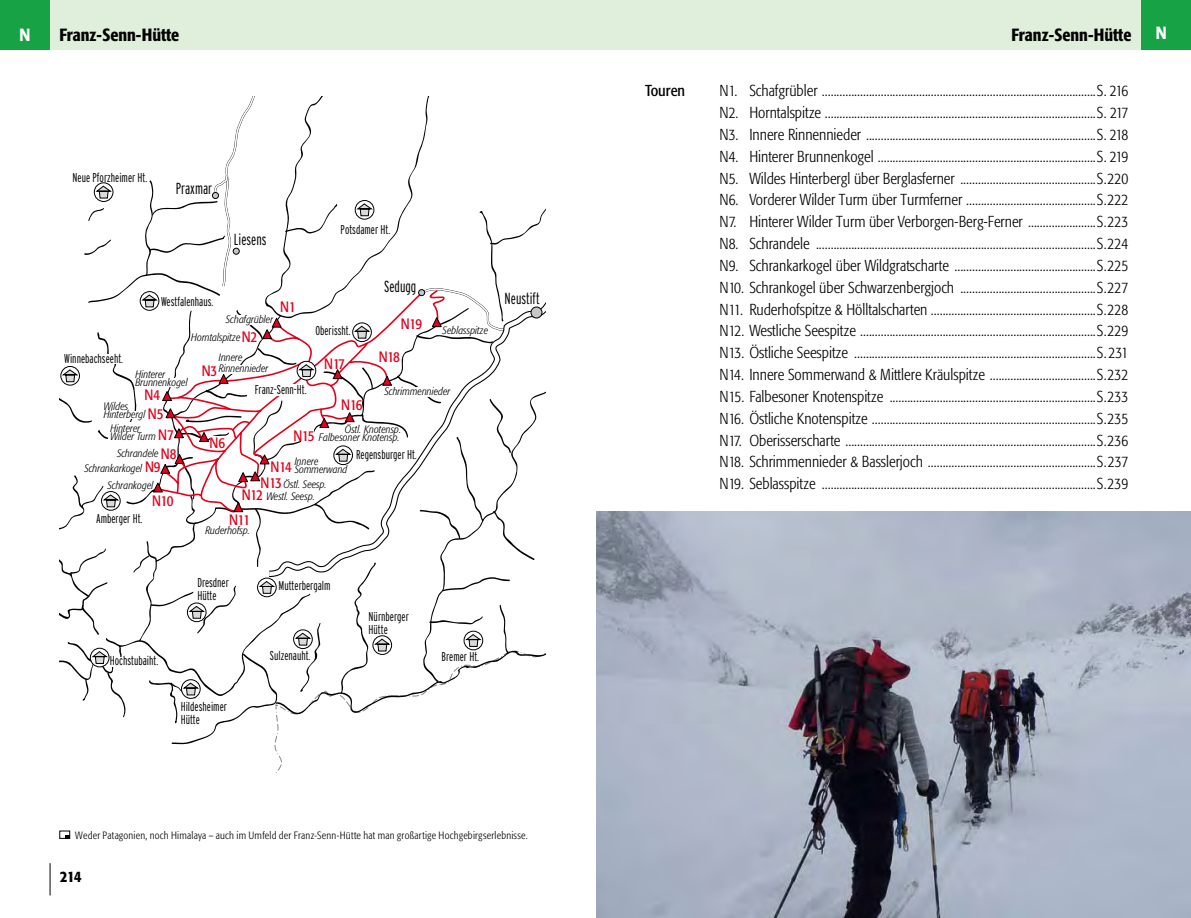
<style>
.page{position:relative;width:1191px;height:918px;background:#fff}
.page>*{position:absolute;margin:0;border:0;box-sizing:border-box;transform-origin:0 0}
.t1{font:500 17.5px "Formata Condensed BQ";color:#000}
.t2{font:500 17.5px "Formata Condensed BQ";color:#fff}
.t3{font:300 extra-condensed 15.92px "Interstate";color:#000}
.t4{font:300 15.75px/21.9px "Formata Condensed BQ";color:#000;text-align:justify}
.t5{font:15.75px "Formata Condensed BQ";color:#000}
.t6{font:500 15.75px "Formata Condensed BQ";color:#000}
.t7{font:14.88px/18.7px "Formata Condensed BQ";color:#e2001a}
.t8{font:300 extra-condensed 12.78px/12.8px "Interstate";color:#000}
.t9{font:italic 300 10.67px/8.6px "Formata Condensed BQ";color:#000}
.t10{font:300 10.5px "Formata Condensed BQ";letter-spacing:.02em;color:#000}
</style>
<div class="page">
<div style="left:0;top:0;width:595px;height:50px;background:#e0eedc"></div>
<div style="left:0;top:0;width:50px;height:50px;background:#17a345"></div>
<hr style="left:50px;top:863px;width:1px;height:32px;background:#000">
<div style="left:595px;top:0;width:596px;height:50px;background:#e0eedc"></div>
<div style="left:1141px;top:0;width:50px;height:50px;background:#17a345"></div>
<svg style="left:59px;top:830px;width:11px;height:9px"></svg>
<svg style="left:60px;top:96px;width:486px;height:648px"></svg>
<div style="left:231px;top:365px;width:13px;height:9px;background:#fff"></div>
<div style="left:129px;top:411px;width:12px;height:8px;background:#fff"></div>
<div style="left:412px;top:386px;width:20px;height:10px;background:#fff"></div>
<div style="left:166px;top:378px;width:11px;height:8px;background:#fff"></div>
<div style="left:236px;top:315px;width:20px;height:10px;background:#fff"></div>
<img style="left:596px;top:511px;width:595px;height:407px">
<p class="t2" style="left:19px;top:24px;width:12px">N</p>
<p class="t1" style="left:60px;top:24px;width:121px">Franz-Senn-Hütte</p>
<p class="t1" style="left:1011px;top:24px;width:121px">Franz-Senn-Hütte</p>
<p class="t2" style="left:1155px;top:23px;width:12px">N</p>
<p class="t8" style="left:73px;top:171px;width:76px">Neue Pforzheimer Ht.</p>
<p class="t3" style="left:176px;top:180px;width:38px">Praxmar</p>
<p class="t8" style="left:161px;top:295px;width:54px">Westfalenhaus.</p>
<p class="t3" style="left:234px;top:231px;width:34px">Liesens</p>
<p class="t7" style="left:280px;top:298px;width:17px">N1</p>
<p class="t8" style="left:341px;top:223px;width:51px">Potsdamer Ht.</p>
<p class="t3" style="left:384px;top:278px;width:34px">Sedugg</p>
<p class="t9" style="left:226px;top:315px;width:49px">Schafgrübler</p>
<p class="t9" style="left:191px;top:334px;width:51px">Horntalspitze</p>
<p class="t9" style="left:219px;top:353px;width:25px">Innere</p>
<p class="t9" style="left:219px;top:364px;width:51px">Rinnennieder</p>
<p class="t7" style="left:401px;top:314px;width:23px">N19</p>
<p class="t9" style="left:442px;top:326px;width:47px">Seblasspitze</p>
<p class="t8" style="left:315px;top:324px;width:37px">Oberissht.</p>
<p class="t7" style="left:242px;top:327px;width:17px">N2</p>
<p class="t7" style="left:379px;top:348px;width:23px">N18</p>
<p class="t8" style="left:64px;top:352px;width:60px">Winnebachseeht.</p>
<p class="t7" style="left:324px;top:355px;width:22px">N17</p>
<p class="t7" style="left:202px;top:362px;width:17px">N3</p>
<p class="t9" style="left:135px;top:370px;width:54px">Hinterer<br>Brunnenkogel</p>
<p class="t9" style="left:104px;top:402px;width:43px">Wildes<br>Hinterbergl</p>
<p class="t9" style="left:110px;top:424px;width:47px">Hinterer<br>Wilder Turm</p>
<p class="t9" style="left:84px;top:446px;width:76px;line-height:15px;text-indent:33px">Schrandele<br>Schrankarkogel</p>
<p class="t9" style="left:107px;top:481px;width:48px">Schrankogel</p>
<p class="t8" style="left:255px;top:383px;width:53px">Franz-Senn-Ht.</p>
<p class="t9" style="left:384px;top:387px;width:68px">Schrimmennieder</p>
<p class="t7" style="left:144px;top:385px;width:20px">N4<br>N5</p>
<p class="t7" style="left:158px;top:426px;width:17px">N7</p>
<p class="t7" style="left:341px;top:395px;width:23px">N16</p>
<p class="t9" style="left:345px;top:425px;width:58px">Östl. Knotensp.</p>
<p class="t7" style="left:293px;top:427px;width:23px">N15</p>
<p class="t9" style="left:319px;top:433px;width:82px">Falbesoner Knotensp.</p>
<p class="t7" style="left:210px;top:433px;width:17px">N6</p>
<p class="t7" style="left:161px;top:445px;width:17px">N8</p>
<p class="t8" style="left:356px;top:448px;width:62px">Regensburger Ht.</p>
<p class="t9" style="left:295px;top:457px;width:54px">Innere<br>Sommerwand</p>
<p class="t7" style="left:270px;top:458px;width:23px">N14</p>
<p class="t7" style="left:145px;top:458px;width:17px">N9</p>
<p class="t7" style="left:261px;top:474px;width:23px">N13</p>
<p class="t9" style="left:284px;top:480px;width:45px">Östl. Seesp.</p>
<p class="t7" style="left:242px;top:486px;width:23px">N12</p>
<p class="t9" style="left:266px;top:492px;width:50px">Westl. Seesp.</p>
<p class="t7" style="left:152px;top:491px;width:23px">N10</p>
<p class="t8" style="left:96px;top:512px;width:48px">Amberger Ht.</p>
<p class="t8" style="left:110px;top:654px;width:50px">Hochstubaiht.</p>
<p class="t7" style="left:229px;top:511px;width:23px">N11</p>
<p class="t9" style="left:205px;top:526px;width:46px">Ruderhofsp.</p>
<p class="t8" style="left:197px;top:576px;width:33px">Dresdner<br>Hütte</p>
<p class="t8" style="left:181px;top:700px;width:48px">Hildesheimer<br>Hütte</p>
<p class="t8" style="left:278px;top:579px;width:53px">Mutterbergalm</p>
<p class="t8" style="left:270px;top:649px;width:42px">Sulzenauht.</p>
<p class="t8" style="left:368px;top:610px;width:42px">Nürnberger<br>Hütte</p>
<p class="t8" style="left:441px;top:650px;width:39px">Bremer Ht.</p>
<p class="t3" style="left:504px;top:289px;width:37px">Neustift</p>
<p class="t5" style="left:645px;top:81px;width:42px">Touren</p>
<p class="t4" style="left:719px;top:80px;width:410px">N1. Schafgrübler .............................................................................................S. 216<br>N2. Horntalspitze ............................................................................................S. 217<br>N3. Innere Rinnennieder ..............................................................................S. 218<br>N4. Hinterer Brunnenkogel ..........................................................................S. 219<br>N5. Wildes Hinterbergl über Berglasferner ..............................................S. 220<br>N6. Vorderer Wilder Turm über Turmferner ............................................S. 222<br>N7. Hinterer Wilder Turm über Verborgen-Berg-Ferner .......................S. 223<br>N8. Schrandele ...............................................................................................S. 224<br>N9. Schrankarkogel über Wildgratscharte ................................................S. 225<br>N10. Schrankogel über Schwarzenbergjoch ..............................................S. 227<br>N11. Ruderhofspitze &amp; Hölltalscharten ........................................................S. 228<br>N12. Westliche Seespitze ................................................................................S. 229<br>N13. Östliche Seespitze ..................................................................................S. 231<br>N14. Innere Sommerwand &amp; Mittlere Kräulspitze ....................................S. 232<br>N15. Falbesoner Knotenspitze ......................................................................S. 233<br>N16. Östliche Knotenspitze ............................................................................S. 235<br>N17. Oberisserscharte .....................................................................................S. 236<br>N18. Schrimmennieder &amp; Basslerjoch .........................................................S. 237<br>N19. Seblasspitze .............................................................................................S. 239</p>
<p class="t10" style="left:75px;top:829px;width:454px">Weder Patagonien, noch Himalaya – auch im Umfeld der Franz-Senn-Hütte hat man großartige Hochgebirgserlebnisse.</p>
<p class="t6" style="left:60px;top:867px;width:23px">214</p>
</div>
